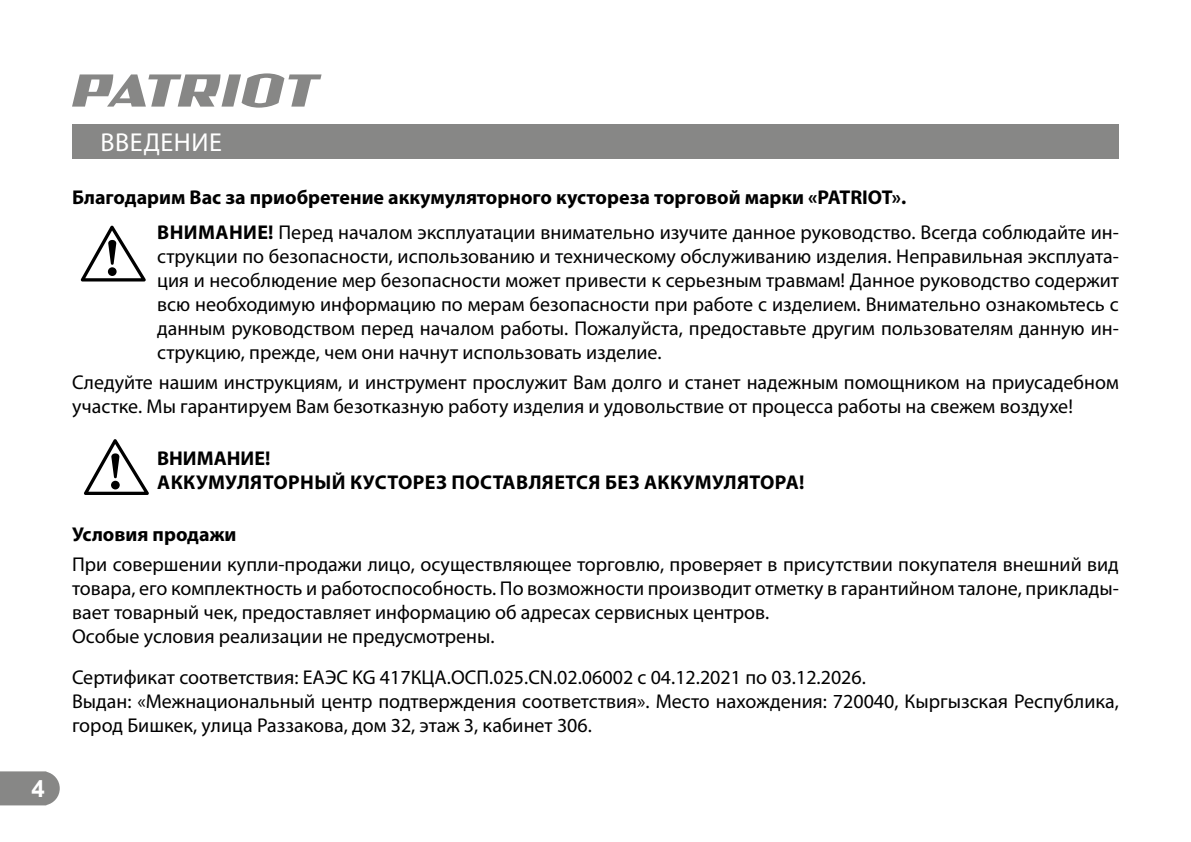
<style>
.page{position:relative;width:1191px;height:842px;background:#fff}
.page>*{position:absolute;margin:0;border:0;box-sizing:border-box;transform-origin:0 0}
.t1{font:26px "Myriad Pro";letter-spacing:.02em;color:#fff}
.t2{font:700 24px "Arial";color:#fff}
.t3{font:20px/24px "Myriad Pro";color:#000}
.t4{font:700 20px/35.4px "Myriad Pro";color:#000}
.t5{font:700 20px/24px "Myriad Pro";letter-spacing:.02em;color:#000}
.s1{font-weight:400}
</style>
<div class="page">
<svg style="left:0;top:771px;width:60px;height:34px;background:#8f8f8e"></svg>
<svg style="left:72px;top:73px;width:249px;height:35px"></svg>
<div style="left:72px;top:124px;width:1047px;height:34px;background:#878786"></div>
<svg style="left:80px;top:225px;width:66px;height:56px"></svg>
<svg style="left:84px;top:439px;width:65px;height:56px"></svg>
<p class="t2" style="left:31px;top:775px;width:15px">4</p>
<h1 class="t1" style="left:101px;top:130px;width:123px">ВВЕДЕНИЕ</h1>
<p class="t4" style="left:157px;top:180px;width:963px;text-indent:-85px">Благодарим Вас за приобретение аккумуляторного кустореза торговой марки «PATRIOT».<br>ВНИМАНИЕ! <span class="s1">Перед началом эксплуатации внимательно изучите данное руководство. Всегда соблюдайте ин-</span></p>
<p class="t3" style="left:157px;top:245px;width:963px;text-align:justify">струкции по безопасности, использованию и техническому обслуживанию изделия. Неправильная эксплуата&shy;ция и несоблюдение мер безопасности может привести к серьезным травмам! Данное руководство содержит всю необходимую информацию по мерам безопасности при работе с изделием. Внимательно ознакомьтесь с данным руководством перед началом работы. Пожалуйста, предоставьте другим пользователям данную ин&shy;струкцию, прежде, чем они начнут использовать изделие.</p>
<p class="t3" style="left:72px;top:371px;width:1048px">Следуйте нашим инструкциям, и инструмент прослужит Вам долго и станет надежным помощником на приусадебном участке. Мы гарантируем Вам безотказную работу изделия и удовольствие от процесса работы на свежем воздухе!</p>
<p class="t5" style="left:157px;top:447px;width:649px">ВНИМАНИЕ!<br>АККУМУЛЯТОРНЫЙ КУСТОРЕЗ ПОСТАВЛЯЕТСЯ БЕЗ АККУМУЛЯТОРА!</p>
<p class="t4" style="left:72px;top:517px;width:166px">Условия продажи</p>
<p class="t3" style="left:72px;top:553px;width:1048px">При совершении купли-продажи лицо, осуществляющее торговлю, проверяет в присутствии покупателя внешний вид товара, его комплектность и работоспособность. По возможности производит отметку в гарантийном талоне, приклады&shy;вает товарный чек, предоставляет информацию об адресах сервисных центров.<br>Особые условия реализации не предусмотрены.</p>
<p class="t3" style="left:72px;top:666px;width:1048px">Сертификат соответствия: ЕАЭС KG 417КЦА.ОСП.025.CN.02.06002 с 04.12.2021 по 03.12.2026.<br>Выдан: «Межнациональный центр подтверждения соответствия». Место нахождения: 720040, Кыргызская Республика, город Бишкек, улица Раззакова, дом 32, этаж 3, кабинет 306.</p>
</div>
